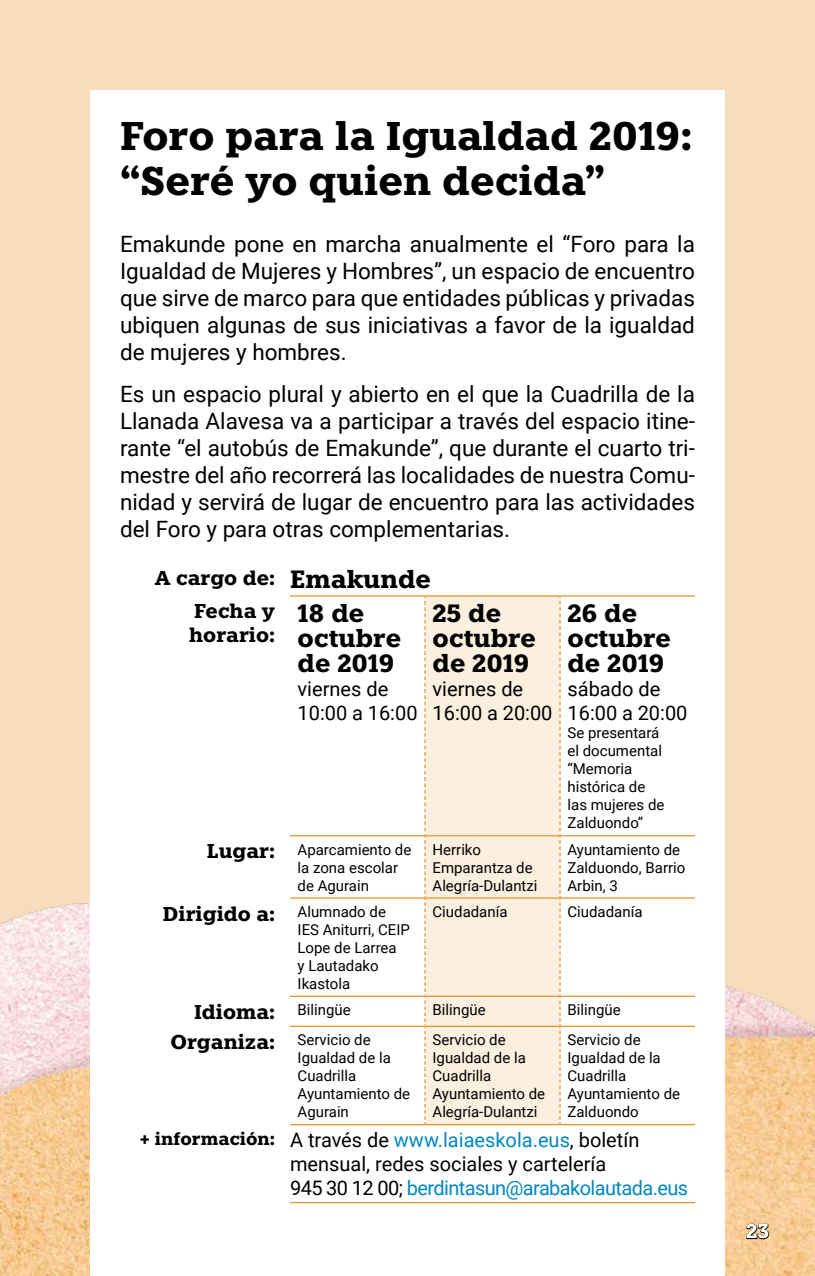
<style>
.page{position:relative;width:815px;height:1276px;background:#fff}
.page>*{position:absolute;margin:0;border:0;box-sizing:border-box;transform-origin:0 0}
.t1{font:700 40px/45px "Knile";color:#000}
.t2{font:700 25px/25px "Knile";color:#000}
.t3{font:22.5px/27px "Roboto";color:#000;text-align:justify}
.t4{font:20px/24px "Roboto";color:#000}
.t5{font:700 20px/33.8px "Knile";color:#000}
.t6{font:700 20px "Knile";color:#fff}
.t7{font:15px/18px "Roboto";color:#000}
.s1{font-size:25px}
.s2{font-family:"Knile";font-weight:700;font-size:20px}
.s3{font-family:"Knile";font-weight:700;font-size:17.5px}
.s4{color:#0088c2}
</style>
<div class="page">
<img style="left:0;top:0;width:815px;height:1276px">
<div style="left:90px;top:90px;width:635px;height:1186px;background:#fff"></div>
<div style="left:426px;top:596px;width:133px;height:528px;background:#fbefdf"></div>
<hr style="left:290px;top:595px;width:135px;height:1px;background:#e79229">
<hr style="left:425px;top:595px;width:135px;height:1px;background:#e79229">
<hr style="left:560px;top:595px;width:135px;height:1px;background:#e79229">
<hr style="left:290px;top:835px;width:134px;height:1px;background:#e79229">
<hr style="left:426px;top:835px;width:133px;height:1px;background:#e79229">
<hr style="left:561px;top:835px;width:134px;height:1px;background:#e79229">
<hr style="left:290px;top:897px;width:134px;height:1px;background:#e79229">
<hr style="left:426px;top:897px;width:133px;height:1px;background:#e79229">
<hr style="left:561px;top:897px;width:134px;height:1px;background:#e79229">
<hr style="left:290px;top:995px;width:134px;height:2px;background:#e79229">
<hr style="left:426px;top:995px;width:133px;height:2px;background:#e79229">
<hr style="left:561px;top:995px;width:134px;height:2px;background:#e79229">
<hr style="left:290px;top:1025px;width:134px;height:2px;background:#e79229">
<hr style="left:426px;top:1025px;width:133px;height:2px;background:#e79229">
<hr style="left:561px;top:1025px;width:134px;height:2px;background:#e79229">
<hr style="left:290px;top:1124px;width:135px;height:1px;background:#e79229">
<hr style="left:425px;top:1124px;width:135px;height:1px;background:#e79229">
<hr style="left:560px;top:1124px;width:135px;height:1px;background:#e79229">
<hr style="left:290px;top:1202px;width:135px;height:1px;background:#e79229">
<hr style="left:425px;top:1202px;width:135px;height:1px;background:#e79229">
<hr style="left:560px;top:1202px;width:135px;height:1px;background:#e79229">
<svg style="left:424px;top:596px;width:2px;height:528px"></svg>
<svg style="left:559px;top:596px;width:2px;height:528px"></svg>
<svg style="left:745px;top:1223px;width:25px;height:17px"></svg>
<h1 class="t1" style="left:120px;top:113px;width:574px">Foro para la Igualdad 2019: “Seré yo quien decida”</h1>
<p class="t3" style="left:120px;top:230px;width:576px">Emakunde pone en marcha anualmente el “Foro para la Igualdad de Mujeres y Hombres”, un espacio de encuentro que sirve de marco para que entidades públicas y privadas ubiquen algunas de sus iniciativas a favor de la igualdad de mujeres y hombres.</p>
<p class="t3" style="left:120px;top:380px;width:577px">Es un espacio plural y abierto en el que la Cuadrilla de la Llanada Alavesa va a participar a través del espacio itine&shy;rante “el autobús de Emakunde”, que durante el cuarto tri&shy;mestre del año recorrerá las localidades de nuestra Comu&shy;nidad y servirá de lugar de encuentro para las actividades del Foro y para otras complementarias.</p>
<p class="t5" style="left:194px;top:561px;width:238px;text-indent:-40px">A cargo de: <span class="s1">Emakunde<br></span>Fecha y</p>
<p class="t5" style="left:189px;top:618px;width:87px">horario:</p>
<p class="t2" style="left:298px;top:601px;width:105px">18 de octubre de 2019</p>
<p class="t4" style="left:298px;top:676px;width:121px">viernes de<br>10:00 a 16:00</p>
<p class="t2" style="left:433px;top:601px;width:105px">25 de octubre de 2019</p>
<p class="t4" style="left:433px;top:676px;width:121px">viernes de<br>16:00 a 20:00</p>
<p class="t2" style="left:568px;top:601px;width:105px">26 de octubre de 2019</p>
<p class="t4" style="left:568px;top:676px;width:121px">sábado de<br>16:00 a 20:00</p>
<p class="t7" style="left:568px;top:723px;width:98px">Se presentará el documental “Memoria histórica de las mujeres de<br>Zalduondo”</p>
<p class="t7" style="left:298px;top:839px;width:115px;text-indent:-91px"><span class="s2">Lugar:</span> Aparcamiento de la zona escolar de Agurain</p>
<p class="t7" style="left:433px;top:839px;width:107px">Herriko<br>Emparantza de<br>Alegría-Dulantzi</p>
<p class="t7" style="left:567px;top:839px;width:119px">Ayuntamiento de<br>Zalduondo, Barrio<br>Arbin, 3</p>
<p class="t5" style="left:163px;top:896px;width:225px">Dirigido a: <sup>Alumnado</sup> <sup>de</sup></p>
<p class="t7" style="left:298px;top:920px;width:114px">IES Aniturri, CEIP<br>Lope de Larrea<br>y Lautadako<br>Ikastola</p>
<p class="t7" style="left:433px;top:902px;width:77px">Ciudadanía</p>
<p class="t7" style="left:567px;top:902px;width:77px">Ciudadanía</p>
<p class="t7" style="left:194px;top:1000px;width:158px"><span class="s2">Idioma:</span> Bilingüe</p>
<p class="t7" style="left:433px;top:1000px;width:55px">Bilingüe</p>
<p class="t7" style="left:567px;top:1000px;width:55px">Bilingüe</p>
<p class="t7" style="left:298px;top:1030px;width:114px;text-indent:-127px"><span class="s2">Organiza:</span> Servicio de<br>Igualdad de la<br>Cuadrilla<br>Ayuntamiento de<br>Agurain</p>
<p class="t7" style="left:433px;top:1030px;width:114px">Servicio de<br>Igualdad de la<br>Cuadrilla<br>Ayuntamiento de<br>Alegría-Dulantzi</p>
<p class="t7" style="left:567px;top:1030px;width:114px">Servicio de<br>Igualdad de la<br>Cuadrilla<br>Ayuntamiento de<br>Zalduondo</p>
<p class="t4" style="left:290px;top:1127px;width:399px;text-indent:-150px"><span class="s3">+ información:</span> A través de <span class="s4">www.laiaeskola.eus</span>, boletín mensual, redes sociales y cartelería<br>945 30 12 00; <span class="s4">berdintasun@arabakolautada.eus</span></p>
<p class="t6" style="left:746px;top:1218px;width:24px">23</p>
</div>
